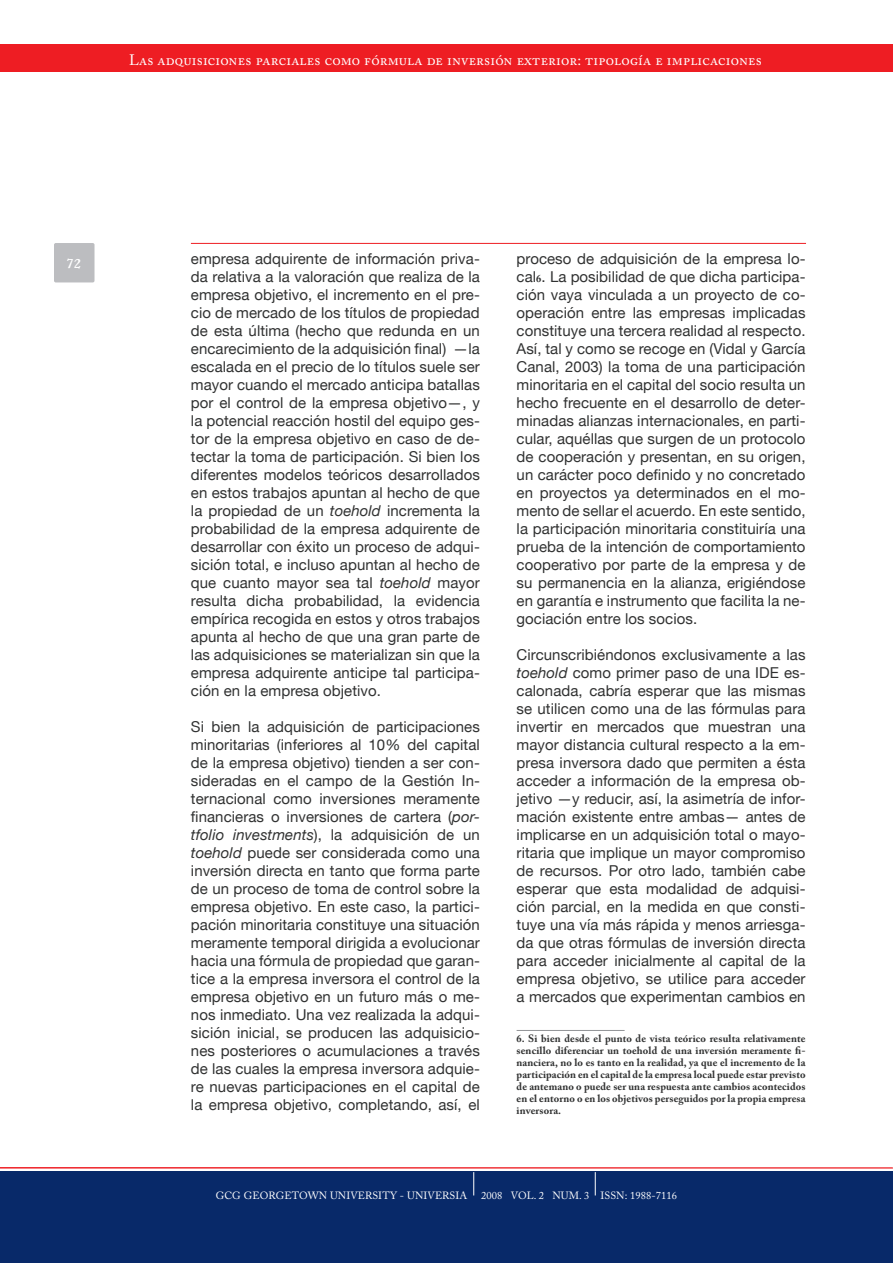
<style>
.page{position:relative;width:893px;height:1263px;background:#fff}
.page>*{position:absolute;margin:0;border:0;box-sizing:border-box;transform-origin:0 0}
.body{font:15px/18px "Helvetica Neue";letter-spacing:.005em;color:#313232;text-align:justify}
.t1{font:15px "Adobe Caslon Pro";letter-spacing:.01em;color:#fff}
.t2{font:300 15px "Caslon";color:#fff}
.body-2{font:700 10.5px/12px "Adobe Caslon Pro";letter-spacing:.01em;color:#313232;text-align:justify}
.t3{font:10.5px "Adobe Caslon Pro";letter-spacing:.01em;color:#fff}
.s1{font-style:italic}
.s2{font-family:"Adobe Caslon Pro";font-weight:700;font-size:10.5px}
</style>
<div class="page">
<div style="left:0;top:1172px;width:893px;height:91px;background:#082969"></div>
<hr style="left:0;top:1167px;width:893px;height:1px;background:#ee1d23">
<hr style="left:191px;top:243px;width:615px;height:1px;background:#ee1d23">
<div style="left:0;top:44px;width:893px;height:27px;background:#ee1d23"></div>
<div style="left:54px;top:243px;width:40px;height:39px;background:#bcbdc0;border-radius:2px"></div>
<hr style="left:517px;top:1030px;width:108px;height:1px;background:#939598">
<svg style="left:473px;top:1172px;width:1px;height:23px"></svg>
<svg style="left:595px;top:1172px;width:1px;height:23px"></svg>
<p class="t1" style="left:129px;top:51px;width:634px">Las adquisiciones parciales como fórmula de inversión exterior: tipología e implicaciones</p>
<p class="t2" style="left:67px;top:258px;width:16px">72</p>
<p class="body" style="left:191px;top:250px;width:290px">empresa adquirente de información priva&shy;da relativa a la valoración que realiza de la empresa objetivo, el incremento en el pre&shy;cio de mercado de los títulos de propiedad de esta última (hecho que redunda en un encarecimiento de la adquisición final) —la escalada en el precio de lo títulos suele ser mayor cuando el mercado anticipa batallas por el control de la empresa objetivo—, y la potencial reacción hostil del equipo ges&shy;tor de la empresa objetivo en caso de de&shy;tectar la toma de participación. Si bien los diferentes modelos teóricos desarrollados en estos trabajos apuntan al hecho de que la propiedad de un <span class="s1">toehold</span> incrementa la probabilidad de la empresa adquirente de desarrollar con éxito un proceso de adqui&shy;sición total, e incluso apuntan al hecho de que cuanto mayor sea tal <span class="s1">toehold</span> mayor resulta dicha probabilidad, la evidencia empírica recogida en estos y otros trabajos apunta al hecho de que una gran parte de las adquisiciones se materializan sin que la empresa adquirente anticipe tal participa&shy;ción en la empresa objetivo.</p>
<p class="body" style="left:191px;top:718px;width:290px">Si bien la adquisición de participaciones minoritarias (inferiores al 10% del capital de la empresa objetivo) tienden a ser con&shy;sideradas en el campo de la Gestión In&shy;ternacional como inversiones meramente financieras o inversiones de cartera (<span class="s1">por&shy;tfolio investments</span>), la adquisición de un <span class="s1">toehold</span> puede ser considerada como una inversión directa en tanto que forma parte de un proceso de toma de control sobre la empresa objetivo. En este caso, la partici&shy;pación minoritaria constituye una situación meramente temporal dirigida a evolucionar hacia una fórmula de propiedad que garan&shy;tice a la empresa inversora el control de la empresa objetivo en un futuro más o me&shy;nos inmediato. Una vez realizada la adqui&shy;sición inicial, se producen las adquisicio&shy;nes posteriores o acumulaciones a través de las cuales la empresa inversora adquie&shy;re nuevas participaciones en el capital de la empresa objetivo, completando, así, el</p>
<p class="body" style="left:517px;top:250px;width:290px">proceso de adquisición de la empresa lo&shy;cal<span class="s2">6</span>. La posibilidad de que dicha participa&shy;ción vaya vinculada a un proyecto de co&shy;operación entre las empresas implicadas constituye una tercera realidad al respecto.<br>Así, tal y como se recoge en (Vidal y García Canal, 2003) la toma de una participación minoritaria en el capital del socio resulta un hecho frecuente en el desarrollo de deter&shy;minadas alianzas internacionales, en parti&shy;cular, aquéllas que surgen de un protocolo de cooperación y presentan, en su origen, un carácter poco definido y no concretado en proyectos ya determinados en el mo&shy;mento de sellar el acuerdo. En este sentido, la participación minoritaria constituiría una prueba de la intención de comportamiento cooperativo por parte de la empresa y de su permanencia en la alianza, erigiéndose en garantía e instrumento que facilita la ne&shy;gociación entre los socios.</p>
<p class="body" style="left:517px;top:646px;width:290px">Circunscribiéndonos exclusivamente a las <span class="s1">toehold</span> como primer paso de una IDE es&shy;calonada, cabría esperar que las mismas se utilicen como una de las fórmulas para invertir en mercados que muestran una mayor distancia cultural respecto a la em&shy;presa inversora dado que permiten a ésta acceder a información de la empresa ob&shy;jetivo —y reducir, así, la asimetría de infor&shy;mación existente entre ambas— antes de implicarse en un adquisición total o mayo&shy;ritaria que implique un mayor compromiso de recursos. Por otro lado, también cabe esperar que esta modalidad de adquisi&shy;ción parcial, en la medida en que consti&shy;tuye una vía más rápida y menos arriesga&shy;da que otras fórmulas de inversión directa para acceder inicialmente al capital de la empresa objetivo, se utilice para acceder a mercados que experimentan cambios en</p>
<p class="body-2" style="left:517px;top:1033px;width:290px">6. Si bien desde el punto de vista teórico resulta relativamente sencillo diferenciar un toehold de una inversión meramente fi&shy;nanciera, no lo es tanto en la realidad, ya que el incremento de la participación en el capital de la empresa local puede estar previsto de antemano o puede ser una respuesta ante cambios acontecidos en el entorno o en los objetivos perseguidos por la propia empresa inversora.</p>
<p class="t3" style="left:216px;top:1189px;width:253px">GCG GEORGETOWN UNIVERSITY - UNIVERSIA</p>
<p class="t3" style="left:481px;top:1189px;width:197px">2008 VOL. 2 NUM. 3 ISSN: 1988-7116</p>
</div>
